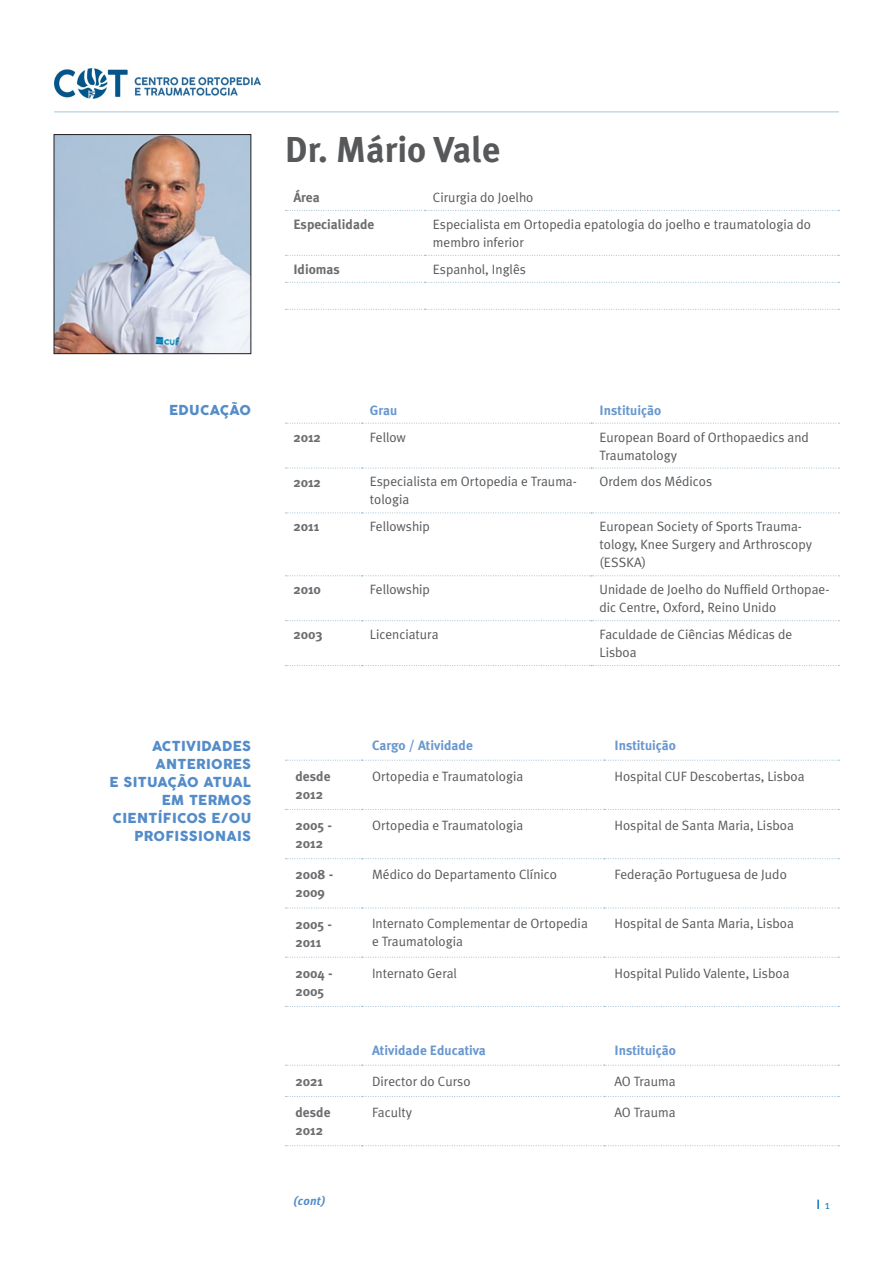
<style>
.page{position:relative;width:893px;height:1263px;background:#fff}
.page>*{position:absolute;margin:0;border:0;box-sizing:border-box;transform-origin:0 0}
.t1{font:700 36px "Meta Plus";color:#57585a}
.t2{font:13.5px/18px "Meta Plus Normal";color:#57585a}
.t3{font:700 13.5px/18px "Meta Plus";color:#6c6d70}
.t4{font:13.5px/18px "Cocogoose";letter-spacing:.025em;color:#548cc9;text-align:right}
.t5{font:700 13.5px "Meta Plus";color:#6997cf}
.t6{font:italic 700 12px "Meta Plus";color:#548cc9}
.t7{font:12px "Meta Plus Normal";color:#177ac0}
</style>
<div class="page">
<svg style="left:817px;top:1199px;width:2px;height:10px"></svg>
<img style="left:54px;top:68px;width:207px;height:31px">
<hr style="left:54px;top:112px;width:785px;height:1px;background:#a8c5d7">
<img style="left:56px;top:136px;width:193px;height:216px">
<div style="left:54px;top:134px;width:197px;height:220px;border:1px solid #231f20"></div>
<svg style="left:285px;top:210px;width:554px;height:1px"></svg>
<svg style="left:285px;top:255px;width:554px;height:1px"></svg>
<svg style="left:285px;top:282px;width:554px;height:1px"></svg>
<svg style="left:285px;top:309px;width:554px;height:1px"></svg>
<svg style="left:285px;top:423px;width:554px;height:1px"></svg>
<svg style="left:285px;top:467px;width:554px;height:2px"></svg>
<svg style="left:285px;top:512px;width:554px;height:1px"></svg>
<svg style="left:285px;top:575px;width:554px;height:1px"></svg>
<svg style="left:285px;top:620px;width:554px;height:1px"></svg>
<svg style="left:285px;top:665px;width:554px;height:1px"></svg>
<svg style="left:285px;top:760px;width:554px;height:1px"></svg>
<svg style="left:285px;top:809px;width:554px;height:1px"></svg>
<svg style="left:285px;top:858px;width:554px;height:1px"></svg>
<svg style="left:285px;top:907px;width:554px;height:1px"></svg>
<svg style="left:285px;top:957px;width:554px;height:1px"></svg>
<svg style="left:285px;top:1006px;width:554px;height:1px"></svg>
<svg style="left:285px;top:1065px;width:554px;height:1px"></svg>
<svg style="left:285px;top:1096px;width:554px;height:1px"></svg>
<svg style="left:285px;top:1145px;width:554px;height:1px"></svg>
<p class="t1" style="left:285px;top:129px;width:217px">Dr. Mário Vale</p>
<p class="t3" style="left:293px;top:188px;width:28px">Área</p>
<p class="t2" style="left:433px;top:188px;width:102px">Cirurgia do Joelho</p>
<p class="t3" style="left:293px;top:215px;width:82px">Especialidade</p>
<p class="t2" style="left:433px;top:215px;width:380px">Especialista em Ortopedia epatologia do joelho e traumatologia do membro inferior</p>
<p class="t3" style="left:293px;top:260px;width:48px">Idiomas</p>
<p class="t2" style="left:433px;top:260px;width:94px">Espanhol, Inglês</p>
<p class="t4" style="left:169px;top:402px;width:83px">EDUCAÇÃO</p>
<p class="t4" style="left:152px;top:737px;width:101px">ACTIVIDADES</p>
<p class="t4" style="left:155px;top:755px;width:97px">ANTERIORES</p>
<p class="t4" style="left:110px;top:773px;width:143px">E SITUAÇÃO ATUAL</p>
<p class="t4" style="left:113px;top:791px;width:140px">EM TERMOS<br>CIENTÍFICOS E/OU<br>PROFISSIONAIS</p>
<p class="t5" style="left:370px;top:402px;width:29px">Grau</p>
<p class="t5" style="left:600px;top:402px;width:63px">Instituição</p>
<p class="t3" style="left:293px;top:428px;width:29px">2012</p>
<p class="t2" style="left:370px;top:428px;width:37px">Fellow</p>
<p class="t2" style="left:600px;top:428px;width:211px">European Board of Orthopaedics and<br>Traumatology</p>
<p class="t3" style="left:293px;top:473px;width:29px">2012</p>
<p class="t2" style="left:370px;top:473px;width:208px">Especialista em Ortopedia e Trauma&shy;tologia</p>
<p class="t2" style="left:600px;top:473px;width:114px">Ordem dos Médicos</p>
<p class="t3" style="left:293px;top:518px;width:27px">2011</p>
<p class="t2" style="left:370px;top:517px;width:62px">Fellowship</p>
<p class="t2" style="left:600px;top:517px;width:214px">European Society of Sports Trauma&shy;tology, Knee Surgery and Arthroscopy (ESSKA)</p>
<p class="t3" style="left:293px;top:580px;width:29px">2010</p>
<p class="t2" style="left:370px;top:580px;width:62px">Fellowship</p>
<p class="t2" style="left:600px;top:580px;width:231px">Unidade de Joelho do Nuffield Orthopae&shy;dic Centre, Oxford, Reino Unido</p>
<p class="t3" style="left:293px;top:625px;width:31px">2003</p>
<p class="t2" style="left:370px;top:625px;width:70px">Licenciatura</p>
<p class="t2" style="left:600px;top:625px;width:194px">Faculdade de Ciências Médicas de<br>Lisboa</p>
<p class="t5" style="left:372px;top:737px;width:102px">Cargo / Atividade</p>
<p class="t5" style="left:614px;top:737px;width:63px">Instituição</p>
<p class="t3" style="left:296px;top:767px;width:37px">desde<br>2012</p>
<p class="t2" style="left:372px;top:767px;width:153px">Ortopedia e Traumatologia</p>
<p class="t2" style="left:614px;top:767px;width:192px">Hospital CUF Descobertas, Lisboa</p>
<p class="t3" style="left:296px;top:816px;width:38px">2005 -<br>2012</p>
<p class="t2" style="left:372px;top:816px;width:153px">Ortopedia e Traumatologia</p>
<p class="t2" style="left:614px;top:816px;width:181px">Hospital de Santa Maria, Lisboa</p>
<p class="t3" style="left:296px;top:865px;width:39px">2008 -<br>2009</p>
<p class="t2" style="left:372px;top:865px;width:186px">Médico do Departamento Clínico</p>
<p class="t2" style="left:614px;top:865px;width:174px">Federação Portuguesa de Judo</p>
<p class="t3" style="left:296px;top:915px;width:38px">2005 -<br>2011</p>
<p class="t2" style="left:372px;top:914px;width:217px">Internato Complementar de Ortopedia e Traumatologia</p>
<p class="t2" style="left:614px;top:914px;width:181px">Hospital de Santa Maria, Lisboa</p>
<p class="t3" style="left:296px;top:964px;width:39px">2004 -<br>2005</p>
<p class="t2" style="left:372px;top:964px;width:86px">Internato Geral</p>
<p class="t2" style="left:614px;top:964px;width:177px">Hospital Pulido Valente, Lisboa</p>
<p class="t5" style="left:372px;top:1042px;width:115px">Atividade Educativa</p>
<p class="t5" style="left:614px;top:1042px;width:63px">Instituição</p>
<p class="t3" style="left:296px;top:1072px;width:29px">2021</p>
<p class="t2" style="left:372px;top:1072px;width:100px">Director do Curso</p>
<p class="t2" style="left:614px;top:1072px;width:63px">AO Trauma</p>
<p class="t3" style="left:296px;top:1103px;width:37px">desde<br>2012</p>
<p class="t2" style="left:372px;top:1103px;width:42px">Faculty</p>
<p class="t2" style="left:614px;top:1103px;width:63px">AO Trauma</p>
<p class="t6" style="left:293px;top:1194px;width:33px">(cont)</p>
<p class="t7" style="left:825px;top:1197px;width:6px">1</p>
</div>
